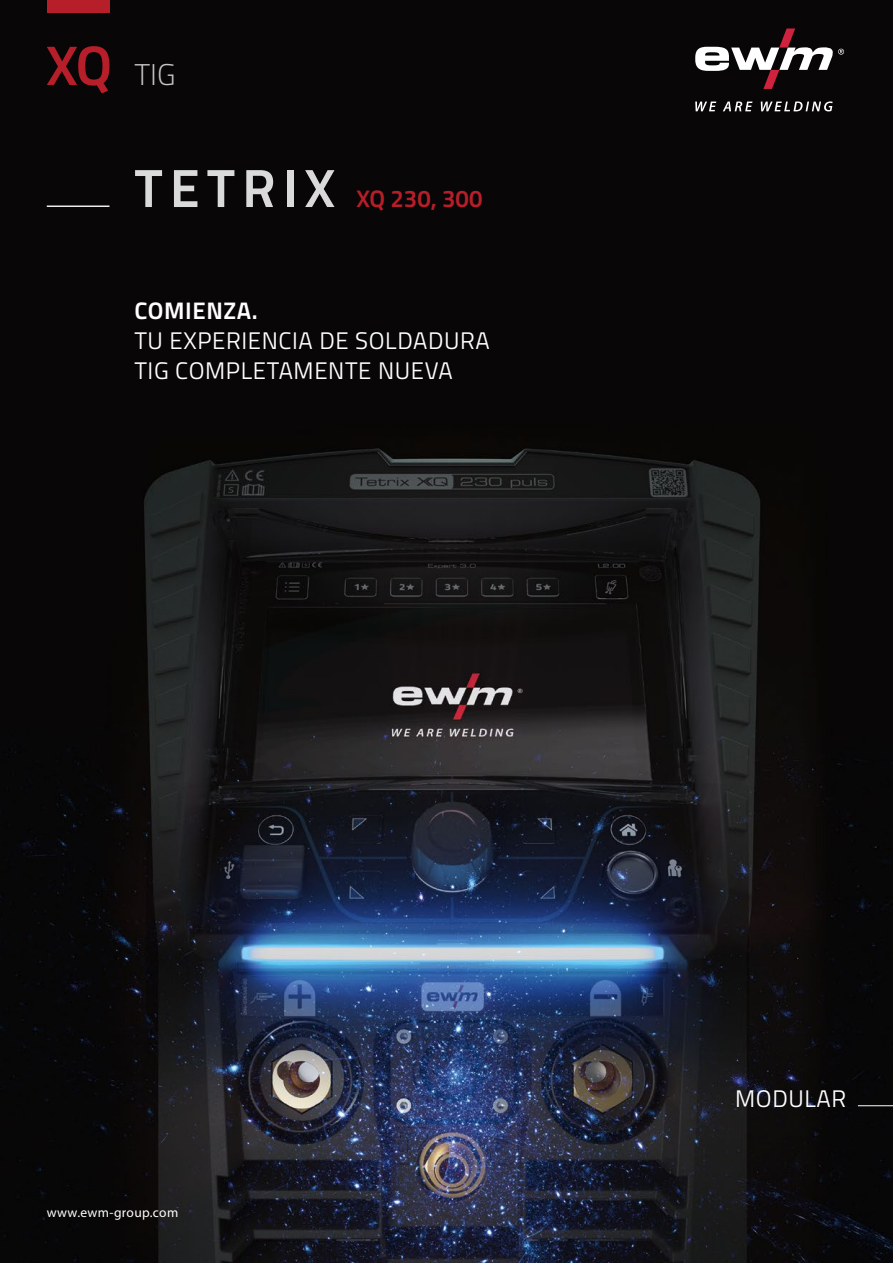
<style>
.page{position:relative;width:893px;height:1263px;background:#fff}
.page>*{position:absolute;margin:0;border:0;box-sizing:border-box;transform-origin:0 0}
.t1{font:700 54px "Titillium Text";letter-spacing:.13em;color:#dadada}
.t2{font:300 30px "Titillium Text";color:#c6c6c6}
.t3{font:24px/30px "Titillium Text";letter-spacing:.025em;color:#fff}
.t4{font:700 24px "Titillium Text";letter-spacing:.025em;color:#fff}
.t5{font:700 24px "Titillium Text";color:#b61f29}
.t6{font:13.5px "Myriad Pro";letter-spacing:.025em;color:#fff}
</style>
<div class="page">
<img style="left:0;top:0;width:893px;height:1263px">
<svg style="left:695px;top:101px;width:138px;height:10px"></svg>
<svg style="left:695px;top:28px;width:149px;height:61px"></svg>
<hr style="left:47px;top:205px;width:62px;height:2px;background:#ededed">
<svg style="left:47px;top:46px;width:62px;height:47px;background:#501015"></svg>
<div style="left:47px;top:0;width:62px;height:13px;background:#b61f29"></div>
<hr style="left:858px;top:1105px;width:35px;height:1px;background:#fff">
<p class="t2" style="left:134px;top:53px;width:43px">TIG</p>
<h1 class="t1" style="left:134px;top:147px;width:202px">TETRIX</h1>
<p class="t5" style="left:356px;top:180px;width:128px">XQ 230, 300</p>
<p class="t4" style="left:134px;top:293px;width:125px">COMIENZA.</p>
<p class="t3" style="left:134px;top:325px;width:357px">TU EXPERIENCIA DE SOLDADURA<br>TIG COMPLETAMENTE NUEVA</p>
<p class="t6" style="left:47px;top:1204px;width:133px">www.ewm-group.com</p>
<p class="t3" style="left:735px;top:1083px;width:113px">MODULAR</p>
</div>
